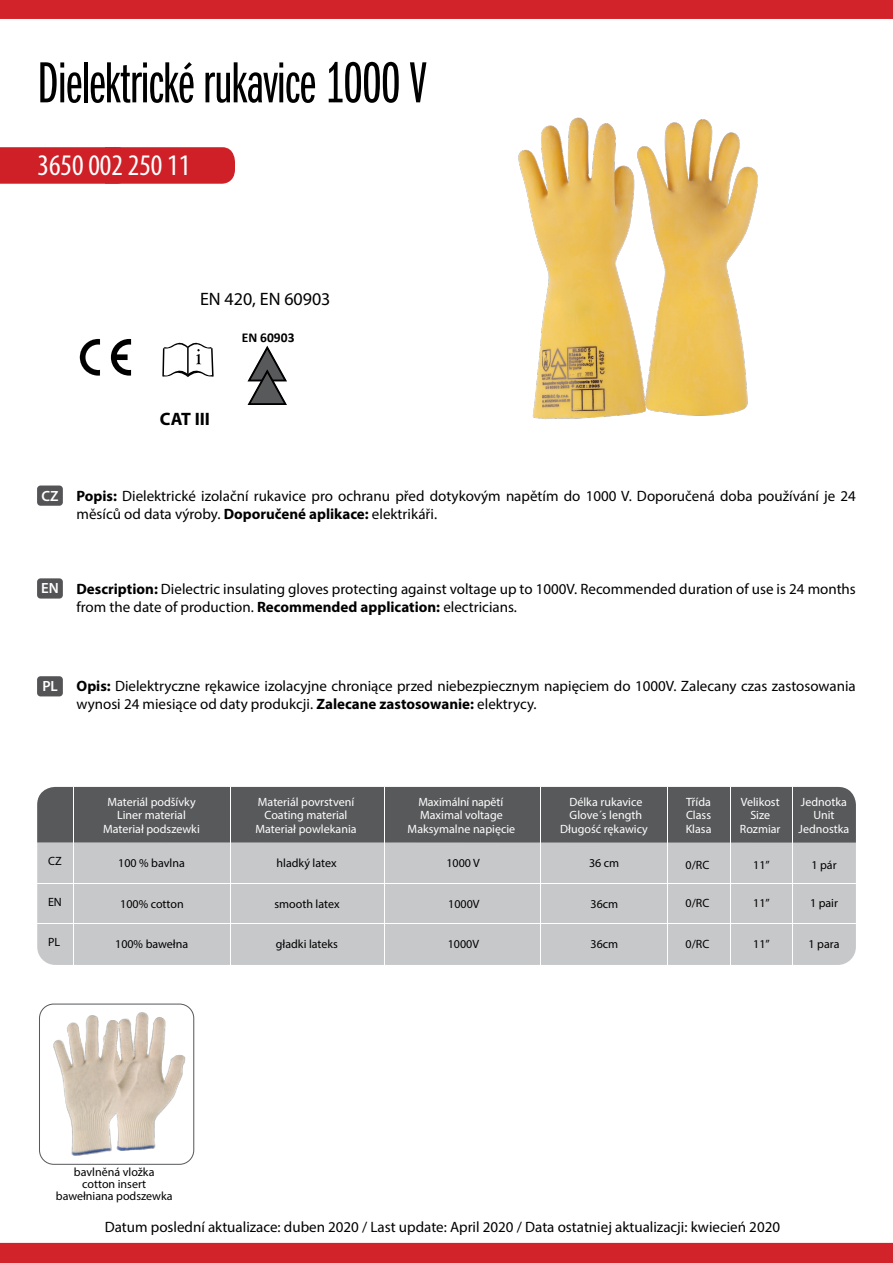
<style>
.page{position:relative;width:893px;height:1263px;background:#fff}
.page>*{position:absolute;margin:0;border:0;box-sizing:border-box;transform-origin:0 0}
.t1{font:60px "Franklin Got Itc DOT Boo Ext Com";letter-spacing:-.01em;color:#000}
.t2{font:condensed 30px "Myriad Pro";color:#fff}
.t3{font:18px "Myriad Pro";color:#000}
.t4{font:700 18px "Myriad Pro";color:#000}
.t5{font:15px/18px "Myriad Pro";color:#000}
.t6{font:600 14.85px "Myriad Pro";color:#fff}
.t7{font:700 13.5px "Calibri";color:#000}
.t8{font:12px/13.5px "Myriad Pro";color:#fff;text-align:center}
.t9{font:12px/12px "Myriad Pro";color:#000;text-align:center}
.s1{font-weight:700}
</style>
<div class="page">
<div style="left:0;top:147px;width:235px;height:37px;background:#cf2027"></div>
<img style="left:518px;top:117px;width:240px;height:303px">
<svg style="left:247px;top:346px;width:40px;height:59px"></svg>
<div style="left:37px;top:485px;width:26px;height:21px;background:#545456;border-radius:3px"></div>
<div style="left:37px;top:578px;width:26px;height:21px;background:#545456;border-radius:3px"></div>
<div style="left:37px;top:676px;width:26px;height:20px;background:#545456;border-radius:3px"></div>
<div style="left:0;top:0;width:893px;height:19px;background:#d2232a"></div>
<div style="left:0;top:1243px;width:893px;height:20px;background:#d2232a"></div>
<svg style="left:162px;top:342px;width:52px;height:35px"></svg>
<svg style="left:80px;top:339px;width:20px;height:37px"></svg>
<svg style="left:111px;top:339px;width:20px;height:37px"></svg>
<div style="left:37px;top:787px;width:819px;height:178px;background:#c7c8ca;border-radius:18px"></div>
<div style="left:37px;top:787px;width:819px;height:55px;background:#58595b"></div>
<hr style="left:73px;top:787px;width:1px;height:178px;background:#fff">
<hr style="left:37px;top:923px;width:819px;height:1px;background:#fff">
<hr style="left:37px;top:883px;width:819px;height:1px;background:#fff">
<hr style="left:792px;top:787px;width:1px;height:178px;background:#fff">
<hr style="left:667px;top:787px;width:1px;height:178px;background:#fff">
<hr style="left:730px;top:787px;width:1px;height:178px;background:#fff">
<hr style="left:384px;top:787px;width:1px;height:178px;background:#fff">
<hr style="left:541px;top:787px;width:1px;height:178px;background:#fff">
<hr style="left:230px;top:787px;width:1px;height:178px;background:#fff">
<img style="left:53px;top:1005px;width:137px;height:159px">
<div style="left:39px;top:1003px;width:155px;height:162px;border:1px solid #58595b;border-radius:14px"></div>
<h1 class="t1" style="left:37px;top:51px;width:391px">Dielektrické rukavice 1000 V</h1>
<h2 class="t2" style="left:38px;top:147px;width:154px">3650 002 250 11</h2>
<p class="t3" style="left:200px;top:288px;width:132px">EN 420, EN 60903</p>
<p class="t7" style="left:242px;top:328px;width:54px">EN 60903</p>
<p class="t4" style="left:160px;top:407px;width:52px">CAT III</p>
<p class="t6" style="left:42px;top:486px;width:19px">CZ</p>
<p class="t5" style="left:77px;top:486px;width:781px"><span class="s1">Popis:</span> Dielektrické izolační rukavice pro ochranu před dotykovým napětím do 1000 V. Doporučená doba používání je 24 měsíců od data výroby. <span class="s1">Doporučené aplikace:</span> elektrikáři.</p>
<p class="t6" style="left:41px;top:579px;width:19px">EN</p>
<p class="t5" style="left:77px;top:579px;width:781px"><span class="s1">Description:</span> Dielectric insulating gloves protecting against voltage up to 1000V. Recommended duration of use is 24 months from the date of production. <span class="s1">Recommended application:</span> electricians.</p>
<p class="t6" style="left:42px;top:677px;width:17px">PL</p>
<p class="t5" style="left:77px;top:677px;width:781px"><span class="s1">Opis:</span> Dielektryczne rękawice izolacyjne chroniące przed niebezpiecznym napięciem do 1000V. Zalecany czas zastosowania wynosi 24 miesiące od daty produkcji. <span class="s1">Zalecane zastosowanie:</span> elektrycy.</p>
<p class="t8" style="left:107px;top:795px;width:90px">Materiál podšívky</p>
<p class="t8" style="left:117px;top:808px;width:70px">Liner material</p>
<p class="t8" style="left:103px;top:822px;width:98px">Materiał podszewki</p>
<p class="t8" style="left:258px;top:795px;width:98px">Materiál povrstvení</p>
<p class="t8" style="left:265px;top:808px;width:84px">Coating material</p>
<p class="t8" style="left:255px;top:822px;width:103px">Materiał powlekania</p>
<p class="t8" style="left:418px;top:795px;width:86px">Maximální napětí</p>
<p class="t8" style="left:408px;top:822px;width:109px">Maksymalne napięcie</p>
<p class="t8" style="left:420px;top:808px;width:84px">Maximal voltage</p>
<p class="t8" style="left:560px;top:795px;width:89px">Délka rukavice<br>Glove´s length<br>Długość rękawicy</p>
<p class="t8" style="left:686px;top:795px;width:26px">Třída</p>
<p class="t8" style="left:686px;top:808px;width:27px">Class</p>
<p class="t8" style="left:686px;top:822px;width:27px">Klasa</p>
<p class="t8" style="left:741px;top:795px;width:40px">Velikost</p>
<p class="t8" style="left:740px;top:822px;width:42px">Rozmiar</p>
<p class="t8" style="left:750px;top:808px;width:21px">Size</p>
<p class="t8" style="left:801px;top:795px;width:48px">Jednotka</p>
<p class="t8" style="left:799px;top:822px;width:52px">Jednostka</p>
<p class="t8" style="left:813px;top:808px;width:23px">Unit</p>
<p class="t9" style="left:48px;top:855px;width:15px">CZ</p>
<p class="t9" style="left:118px;top:857px;width:68px">100 % bavlna</p>
<p class="t9" style="left:277px;top:857px;width:62px">hladký latex</p>
<p class="t9" style="left:446px;top:857px;width:35px">1000 V</p>
<p class="t9" style="left:589px;top:857px;width:32px">36 cm</p>
<p class="t9" style="left:686px;top:859px;width:25px">0/RC</p>
<p class="t9" style="left:753px;top:859px;width:18px">11”</p>
<p class="t9" style="left:811px;top:859px;width:27px">1 pár</p>
<p class="t9" style="left:48px;top:896px;width:15px">EN</p>
<p class="t9" style="left:120px;top:897px;width:65px">100% cotton</p>
<p class="t9" style="left:274px;top:897px;width:67px">smooth latex</p>
<p class="t9" style="left:448px;top:897px;width:33px">1000V</p>
<p class="t9" style="left:591px;top:897px;width:29px">36cm</p>
<p class="t9" style="left:686px;top:897px;width:25px">0/RC</p>
<p class="t9" style="left:753px;top:897px;width:18px">11”</p>
<p class="t9" style="left:810px;top:897px;width:30px">1 pair</p>
<p class="t9" style="left:48px;top:936px;width:14px">PL</p>
<p class="t9" style="left:115px;top:938px;width:75px">100% bawełna</p>
<p class="t9" style="left:276px;top:938px;width:64px">gładki lateks</p>
<p class="t9" style="left:448px;top:938px;width:33px">1000V</p>
<p class="t9" style="left:590px;top:938px;width:29px">36cm</p>
<p class="t9" style="left:686px;top:938px;width:25px">0/RC</p>
<p class="t9" style="left:753px;top:938px;width:18px">11”</p>
<p class="t9" style="left:808px;top:938px;width:32px">1 para</p>
<p class="t9" style="left:56px;top:1166px;width:118px">bavlněná vložka<br>cotton insert bawełniana podszewka</p>
<p class="t5" style="left:105px;top:1218px;width:677px">Datum poslední aktualizace: duben 2020 / Last update: April 2020 / Data ostatniej aktualizacji: kwiecień 2020</p>
</div>
